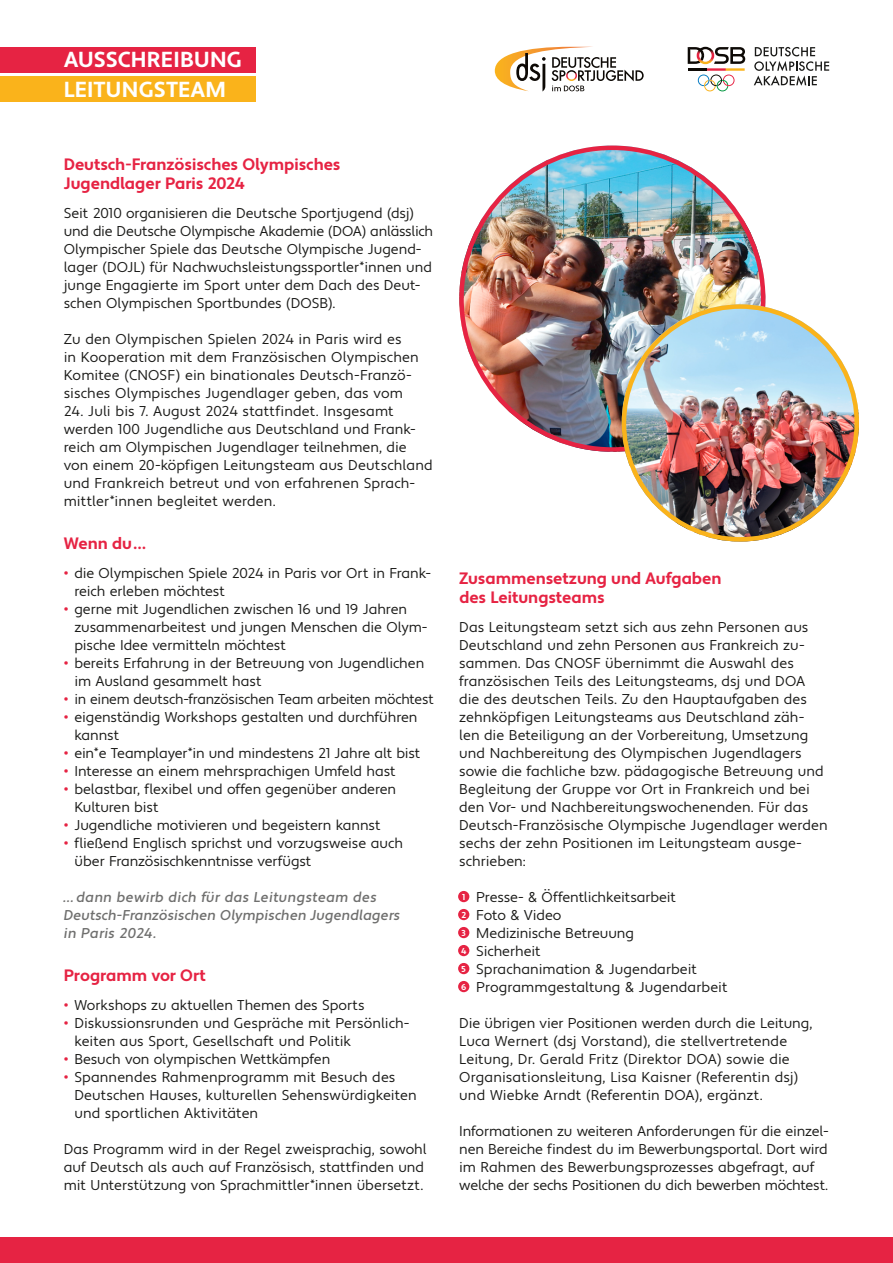
<style>
.page{position:relative;width:893px;height:1263px;background:#fff}
.page>*{position:absolute;margin:0;border:0;box-sizing:border-box;transform-origin:0 0}
.Headline_Sub_20_24{font:700 21.75px "Apertura";letter-spacing:.01em;color:#fff}
.Zwischentitel_ROT{font:700 16.5px/19.5px "Apertura";letter-spacing:-.005em;color:#e62343}
.Grundtext{font:14.25px/18px "Apertura";color:#1a1a18}
.Grundtext_Aufz_Num{font:14.25px "Apertura";letter-spacing:-.005em;color:#1a1a18}
.Grundtext-2{font:14.25px/18px "Apertura Medium Obliq";color:#6f6f6e}
.t1{font:700 8.7px "Apertura";color:#fff}
.s1{font-size:16.5px;color:#e62343}
</style>
<div class="page">
<div style="left:0;top:1237px;width:893px;height:26px;background:#e62343"></div>
<div style="left:458px;top:891px;width:11px;height:11px;background:#e62343;border-radius:50%"></div>
<div style="left:458px;top:909px;width:11px;height:11px;background:#e62343;border-radius:50%"></div>
<div style="left:458px;top:927px;width:11px;height:11px;background:#e62343;border-radius:50%"></div>
<div style="left:458px;top:945px;width:11px;height:11px;background:#e62343;border-radius:50%"></div>
<div style="left:458px;top:963px;width:11px;height:11px;background:#e62343;border-radius:50%"></div>
<div style="left:458px;top:981px;width:11px;height:11px;background:#e62343;border-radius:50%"></div>
<svg style="left:688px;top:47px;width:57px;height:44px"></svg>
<svg style="left:754px;top:47px;width:75px;height:39px"></svg>
<svg style="left:495px;top:47px;width:149px;height:44px"></svg>
<div style="left:0;top:47px;width:255px;height:25px;background:#e62343"></div>
<div style="left:0;top:77px;width:255px;height:25px;background:#fab31b"></div>
<img style="left:459px;top:146px;width:306px;height:306px;border-radius:153px">
<img style="left:622px;top:304px;width:237px;height:238px;border-radius:119px">
<p class="Headline_Sub_20_24" style="left:64px;top:46px;width:180px">AUSSCHREIBUNG</p>
<p class="Headline_Sub_20_24" style="left:64px;top:76px;width:164px">LEITUNGSTEAM</p>
<p class="Zwischentitel_ROT" style="left:64px;top:155px;width:278px">Deutsch-Französisches Olympisches<br>Jugendlager Paris 2024</p>
<p class="Grundtext" style="left:64px;top:204px;width:371px">Seit 2010 organisieren die Deutsche Sportjugend (dsj) und die Deutsche Olympische Akademie (DOA) anlässlich Olympischer Spiele das Deutsche Olympische Jugend&shy;lager (DOJL) für Nachwuchsleistungssportler<sup>*</sup>innen und junge Engagierte im Sport unter dem Dach des Deut&shy;schen Olympischen Sportbundes (DOSB).</p>
<p class="Grundtext" style="left:64px;top:330px;width:356px">Zu den Olympischen Spielen 2024 in Paris wird es<br>in Kooperation mit dem Französischen Olympischen Komitee (CNOSF) ein binationales Deutsch-Franzö&shy;sisches Olympisches Jugendlager geben, das vom</p>
<p class="Grundtext" style="left:64px;top:402px;width:371px">24. Juli bis 7. August 2024 stattfindet. Insgesamt werden 100 Jugendliche aus Deutschland und Frank&shy;reich am Olympischen Jugendlager teilnehmen, die von einem 20-köpfigen Leitungsteam aus Deutschland und Frankreich betreut und von erfahrenen Sprach&shy;mittler<sup>*</sup>innen begleitet werden.</p>
<p class="Zwischentitel_ROT" style="left:64px;top:534px;width:84px">Wenn du…</p>
<p class="Grundtext" style="left:74px;top:564px;width:358px;text-indent:-11px"><span class="s1">•</span> die Olympischen Spiele 2024 in Paris vor Ort in Frank&shy;reich erleben möchtest</p>
<p class="Grundtext" style="left:74px;top:600px;width:355px;text-indent:-11px"><span class="s1">•</span> gerne mit Jugendlichen zwischen 16 und 19 Jahren zusammenarbeitest und jungen Menschen die Olym&shy;pische Idee vermitteln möchtest</p>
<p class="Grundtext" style="left:74px;top:654px;width:351px;text-indent:-11px"><span class="s1">•</span> bereits Erfahrung in der Betreuung von Jugendlichen im Ausland gesammelt hast</p>
<p class="Grundtext" style="left:64px;top:690px;width:371px"><span class="s1">•</span> in einem deutsch-französischen Team arbeiten möchtest</p>
<p class="Grundtext" style="left:74px;top:708px;width:345px;text-indent:-11px"><span class="s1">•</span> eigenständig Workshops gestalten und durchführen kannst</p>
<p class="Grundtext" style="left:64px;top:744px;width:358px"><span class="s1">•</span> ein<sup>*</sup>e Teamplayer<sup>*</sup>in und mindestens 21 Jahre alt bist</p>
<p class="Grundtext" style="left:64px;top:762px;width:333px"><span class="s1">•</span> Interesse an einem mehrsprachigen Umfeld hast</p>
<p class="Grundtext" style="left:74px;top:780px;width:323px;text-indent:-11px"><span class="s1">•</span> belastbar, flexibel und offen gegenüber anderen<br>Kulturen bist</p>
<p class="Grundtext" style="left:64px;top:816px;width:318px"><span class="s1">•</span> Jugendliche motivieren und begeistern kannst</p>
<p class="Grundtext" style="left:74px;top:834px;width:330px;text-indent:-11px"><span class="s1">•</span> fließend Englisch sprichst und vorzugsweise auch über Französischkenntnisse verfügst</p>
<p class="Grundtext-2" style="left:64px;top:888px;width:338px">…dann bewirb dich für das Leitungsteam des<br>Deutsch-Französischen Olympischen Jugendlagers in Paris 2024.</p>
<p class="Zwischentitel_ROT" style="left:64px;top:966px;width:144px">Programm vor Ort</p>
<p class="Grundtext" style="left:64px;top:996px;width:302px"><span class="s1">•</span> Workshops zu aktuellen Themen des Sports</p>
<p class="Grundtext" style="left:74px;top:1014px;width:337px;text-indent:-11px"><span class="s1">•</span> Diskussionsrunden und Gespräche mit Persönlich&shy;keiten aus Sport, Gesellschaft und Politik</p>
<p class="Grundtext" style="left:64px;top:1050px;width:268px"><span class="s1">•</span> Besuch von olympischen Wettkämpfen</p>
<p class="Grundtext" style="left:74px;top:1068px;width:344px;text-indent:-11px"><span class="s1">•</span> Spannendes Rahmenprogramm mit Besuch des<br>Deutschen Hauses, kulturellen Sehenswürdigkeiten und sportlichen Aktivitäten</p>
<p class="Grundtext" style="left:64px;top:1140px;width:365px">Das Programm wird in der Regel zweisprachig, sowohl auf Deutsch als auch auf Französisch, stattfinden und mit Unterstützung von Sprachmittler<sup>*</sup>innen übersetzt.</p>
<p class="Zwischentitel_ROT" style="left:459px;top:569px;width:264px">Zusammensetzung und Aufgaben des Leitungsteams</p>
<p class="Grundtext" style="left:459px;top:618px;width:370px">Das Leitungsteam setzt sich aus zehn Personen aus Deutschland und zehn Personen aus Frankreich zu&shy;sammen. Das CNOSF übernimmt die Auswahl des französischen Teils des Leitungsteams, dsj und DOA die des deutschen Teils. Zu den Hauptaufgaben des zehnköpfigen Leitungsteams aus Deutschland zäh&shy;len die Beteiligung an der Vorbereitung, Umsetzung und Nachbereitung des Olympischen Jugendlagers sowie die fachliche bzw. pädagogische Betreuung und Begleitung der Gruppe vor Ort in Frankreich und bei den Vor- und Nachbereitungswochenenden. Für das Deutsch-Französische Olympische Jugendlager werden sechs der zehn Positionen im Leitungsteam ausge&shy;schrieben:</p>
<p class="t1" style="left:462px;top:891px;width:5px">1</p>
<p class="Grundtext_Aufz_Num" style="left:476px;top:888px;width:201px">Presse- &amp; Öffentlichkeitsarbeit</p>
<p class="t1" style="left:461px;top:909px;width:6px">2</p>
<p class="Grundtext_Aufz_Num" style="left:476px;top:906px;width:87px">Foto &amp; Video</p>
<p class="t1" style="left:461px;top:927px;width:6px">3</p>
<p class="Grundtext_Aufz_Num" style="left:476px;top:924px;width:159px">Medizinische Betreuung</p>
<p class="t1" style="left:461px;top:945px;width:7px">4</p>
<p class="Grundtext_Aufz_Num" style="left:476px;top:942px;width:66px">Sicherheit</p>
<p class="t1" style="left:461px;top:963px;width:6px">5</p>
<p class="Grundtext_Aufz_Num" style="left:476px;top:960px;width:222px">Sprachanimation &amp; Jugendarbeit</p>
<p class="t1" style="left:461px;top:981px;width:7px">6</p>
<p class="Grundtext_Aufz_Num" style="left:476px;top:978px;width:253px">Programmgestaltung &amp; Jugendarbeit</p>
<p class="Grundtext" style="left:459px;top:1014px;width:355px">Die übrigen vier Positionen werden durch die Leitung, Luca Wernert (dsj Vorstand), die stellvertretende Leitung, Dr. Gerald Fritz (Direktor DOA) sowie die Organisationsleitung, Lisa Kaisner (Referentin dsj) und Wiebke Arndt (Referentin DOA), ergänzt.</p>
<p class="Grundtext" style="left:459px;top:1122px;width:371px">Informationen zu weiteren Anforderungen für die einzel&shy;nen Bereiche findest du im Bewerbungsportal. Dort wird im Rahmen des Bewerbungsprozesses abgefragt, auf welche der sechs Positionen du dich bewerben möchtest.</p>
</div>
